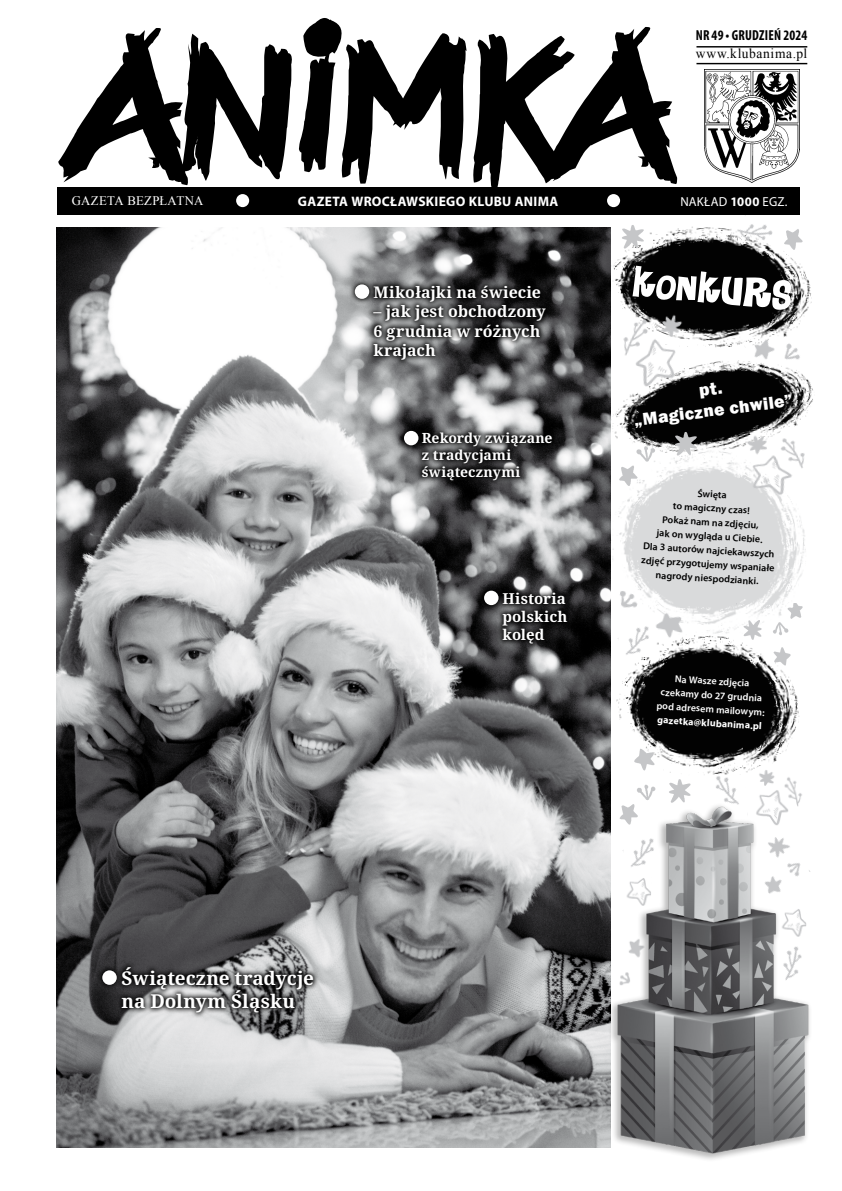
<style>
.page{position:relative;width:842px;height:1191px;background:#fff}
.page>*{position:absolute;margin:0;border:0;box-sizing:border-box;transform-origin:0 0}
.t1{font:700 19px/22.8px "Noto Serif";color:#fff}
.t2{font:800 17.7px/21.3px "Franklin Gothic";color:#fff;text-align:center}
.t3{font:700 16px/19.2px "Noto Serif";letter-spacing:.005em;color:#fff}
.t4{font:700 15px/18px "Noto Serif";letter-spacing:.005em;color:#fff;text-align:justify}
.t5{font:700 condensed 14.5px "Myriad Pro";letter-spacing:.015em;color:#000;scale:.95 1}
.t6{font:700 14px/16.8px "Noto Serif";letter-spacing:.01em;color:#fff}
.t7{font:700 13.8px "Myriad Pro";letter-spacing:.025em;color:#fff}
.t8{font:13.8px "Times New Roman";letter-spacing:.055em;color:#000}
.t9{font:13.1px "Times New Roman";letter-spacing:.01em;color:#fff}
.t10{font:13.1px "Myriad Pro";letter-spacing:.01em;color:#fff}
.t11{font:600 10px/14px "Myriad Pro";color:#000;text-align:center}
.t12{font:600 10px/14px "Myriad Pro";color:#fff;text-align:center}
.t13{font:700 10px "Myriad Pro";color:#fff}
.s1{font-weight:700}
</style>
<div class="page">
<img style="left:610px;top:647px;width:189px;height:138px">
<img style="left:610px;top:477px;width:196px;height:170px">
<img style="left:596px;top:226px;width:216px;height:114px">
<img style="left:610px;top:340px;width:203px;height:137px">
<img style="left:669px;top:431px;width:32px;height:26px">
<img style="left:615px;top:440px;width:43px;height:49px">
<img style="left:744px;top:320px;width:64px;height:64px">
<img style="left:736px;top:603px;width:70px;height:66px">
<img style="left:617px;top:748px;width:77px;height:53px">
<img style="left:610px;top:300px;width:80px;height:93px">
<img style="left:739px;top:425px;width:74px;height:76px">
<img style="left:731px;top:214px;width:48px;height:39px">
<img style="left:634px;top:590px;width:64px;height:59px">
<img style="left:747px;top:765px;width:55px;height:36px">
<div style="left:57px;top:187px;width:742px;height:27px;background:#000"></div>
<svg style="left:58px;top:18px;width:409px;height:167px"></svg>
<svg style="left:473px;top:27px;width:204px;height:160px"></svg>
<hr style="left:696px;top:63px;width:111px;height:1px;background:#000">
<hr style="left:696px;top:46px;width:111px;height:2px;background:#000">
<img style="left:704px;top:69px;width:96px;height:113px">
<div style="left:236px;top:194px;width:13px;height:13px;background:#fff;border-radius:50%"></div>
<div style="left:607px;top:194px;width:13px;height:13px;background:#fff;border-radius:50%"></div>
<img style="left:57px;top:228px;width:553px;height:919px">
<div style="left:607px;top:801px;width:228px;height:384px;background:#000;opacity:.28"></div>
<img style="left:614px;top:801px;width:200px;height:356px">
<img style="left:780px;top:226px;width:27px;height:26px">
<img style="left:616px;top:225px;width:31px;height:25px">
<img style="left:634px;top:617px;width:26px;height:45px">
<img style="left:773px;top:938px;width:41px;height:48px">
<img style="left:623px;top:829px;width:42px;height:45px">
<img style="left:703px;top:767px;width:43px;height:44px">
<img style="left:780px;top:907px;width:27px;height:31px">
<svg style="left:115px;top:959px;width:279px;height:80px;background:#7f8081"></svg>
<svg style="left:415px;top:426px;width:200px;height:76px;background:#5f5f60"></svg>
<svg style="left:496px;top:586px;width:138px;height:80px"></svg>
<svg style="left:366px;top:278px;width:249px;height:104px;background:#444546"></svg>
<svg style="left:95px;top:963px;width:44px;height:44px;background:#242425"></svg>
<div style="left:102px;top:970px;width:15px;height:14px;background:#fff;border-radius:50%"></div>
<svg style="left:348px;top:277px;width:44px;height:44px;background:#737475"></svg>
<div style="left:355px;top:284px;width:14px;height:15px;background:#fff;border-radius:50%"></div>
<svg style="left:397px;top:424px;width:44px;height:44px;background:#434344"></svg>
<div style="left:404px;top:431px;width:14px;height:14px;background:#fff;border-radius:50%"></div>
<svg style="left:477px;top:584px;width:44px;height:44px;background:#2e2e2f"></svg>
<div style="left:484px;top:590px;width:14px;height:15px;background:#fff;border-radius:50%"></div>
<svg style="left:632px;top:266px;width:159px;height:44px"></svg>
<h3 class="t5" style="left:696px;top:26px;width:119px">NR 49 • GRUDZIEŃ 2024</h3>
<h3 class="t8" style="left:696px;top:45px;width:113px">WWW.KLUBANIMA.PL</h3>
<h3 class="t9" style="left:72px;top:192px;width:133px">GAZETA BEZPŁATNA</h3>
<h3 class="t10" style="left:680px;top:193px;width:109px">NAKŁAD <span class="s1">1000</span> EGZ.</h3>
<h3 class="t7" style="left:298px;top:193px;width:262px">GAZETA WROCŁAWSKIEGO KLUBU ANIMA</h3>
<h3 class="t3" style="left:373px;top:283px;width:169px">Mikołajki na świecie</h3>
<h3 class="t3" style="left:373px;top:302px;width:174px">– jak jest obchodzony<br>6 grudnia w różnych krajach</h3>
<h3 class="t6" style="left:422px;top:430px;width:132px">Rekordy związane z tradycjami świątecznymi</h3>
<h3 class="t4" style="left:503px;top:590px;width:66px">Historia polskich kolęd</h3>
<h2 class="t2" style="left:630px;top:388px;width:161px;rotate:-7deg">pt.<br>„Magiczne chwile”</h2>
<p class="t11" style="left:647px;top:482px;width:135px;rotate:4deg">Święta<br>to magiczny czas!<br>Pokaż nam na zdjęciu,<br>jak on wygląda u Ciebie.<br>Dla 3 autorów najciekawszych zdjęć przygotujemy wspaniałe nagrody niespodzianki.</p>
<p class="t12" style="left:659px;top:670px;width:110px;rotate:4deg">Na Wasze zdjęcia czekamy do 27 grudnia pod adresem mailowym:</p>
<p class="t13" style="left:658px;top:713px;width:108px;rotate:4deg">GAZETKA@KLUBANIMA.PL</p>
<h1 class="t1" style="left:121px;top:967px;width:194px">Świąteczne tradycje na Dolnym Śląsku</h1>
</div>
